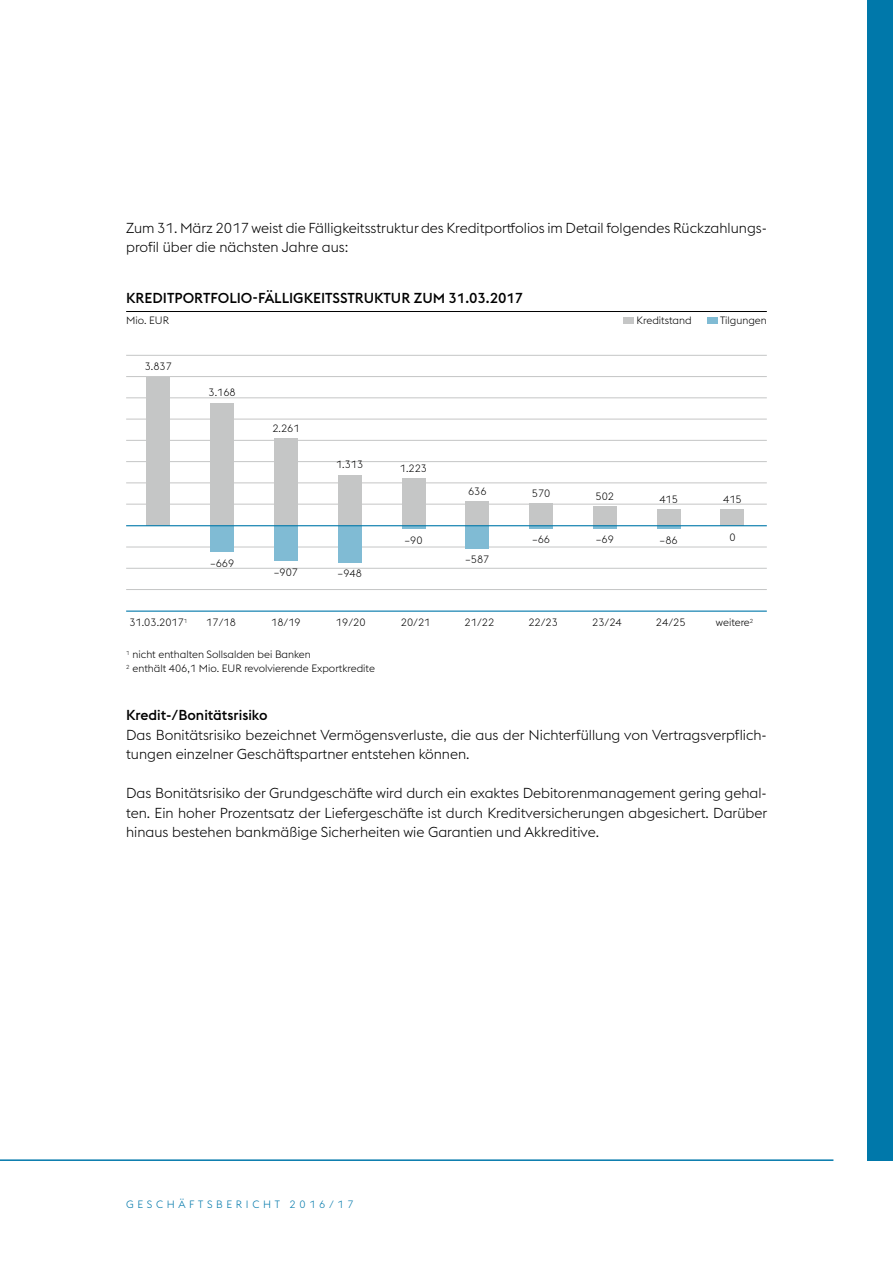
<style>
.page{position:relative;width:893px;height:1263px;background:#fff}
.page>*{position:absolute;margin:0;border:0;box-sizing:border-box;transform-origin:0 0}
.t1{font:300 14.25px/19.5px "voestalpine";color:#000}
.t2{font:500 14.25px "voestalpine";color:#000}
.t3{font:300 10.5px/13.5px "voestalpine";color:#000}
.t4{font:300 10.5px "voestalpine";letter-spacing:.35em;color:#0078aa}
</style>
<div class="page">
<div style="left:867px;top:0;width:26px;height:1161px;background:#0078aa"></div>
<hr style="left:0;top:1159px;width:833px;height:2px;background:#0078aa">
<hr style="left:126px;top:547px;width:641px;height:1px;background:#c5c6c6">
<hr style="left:126px;top:568px;width:641px;height:1px;background:#c5c6c6">
<hr style="left:126px;top:589px;width:641px;height:1px;background:#c5c6c6">
<hr style="left:126px;top:504px;width:641px;height:1px;background:#c5c6c6">
<hr style="left:126px;top:483px;width:641px;height:1px;background:#c5c6c6">
<hr style="left:126px;top:461px;width:641px;height:1px;background:#c5c6c6">
<hr style="left:126px;top:440px;width:641px;height:1px;background:#c5c6c6">
<hr style="left:126px;top:419px;width:641px;height:1px;background:#c5c6c6">
<hr style="left:126px;top:398px;width:641px;height:1px;background:#c5c6c6">
<hr style="left:126px;top:376px;width:641px;height:1px;background:#c5c6c6">
<hr style="left:126px;top:355px;width:641px;height:1px;background:#c5c6c6">
<div style="left:210px;top:526px;width:24px;height:26px;background:#80bbd4"></div>
<div style="left:274px;top:526px;width:24px;height:35px;background:#80bbd4"></div>
<div style="left:338px;top:526px;width:23px;height:36px;background:#80bbd4"></div>
<hr style="left:402px;top:526px;width:23px;height:3px;background:#80bbd4">
<div style="left:466px;top:526px;width:23px;height:22px;background:#80bbd4"></div>
<hr style="left:529px;top:526px;width:24px;height:2px;background:#80bbd4">
<hr style="left:593px;top:526px;width:24px;height:2px;background:#80bbd4">
<hr style="left:657px;top:526px;width:23px;height:3px;background:#80bbd4">
<hr style="left:126px;top:311px;width:641px;height:1px;background:#000">
<div style="left:623px;top:317px;width:11px;height:7px;background:#c5c6c6"></div>
<div style="left:707px;top:317px;width:11px;height:7px;background:#80bbd4"></div>
<div style="left:274px;top:438px;width:24px;height:88px;background:#c5c6c6"></div>
<div style="left:338px;top:475px;width:23px;height:51px;background:#c5c6c6"></div>
<div style="left:402px;top:478px;width:23px;height:48px;background:#c5c6c6"></div>
<div style="left:466px;top:501px;width:23px;height:25px;background:#c5c6c6"></div>
<div style="left:529px;top:504px;width:24px;height:22px;background:#c5c6c6"></div>
<div style="left:593px;top:506px;width:24px;height:20px;background:#c5c6c6"></div>
<div style="left:657px;top:510px;width:23px;height:16px;background:#c5c6c6"></div>
<div style="left:721px;top:510px;width:23px;height:16px;background:#c5c6c6"></div>
<div style="left:147px;top:377px;width:23px;height:149px;background:#c5c6c6"></div>
<div style="left:210px;top:403px;width:24px;height:123px;background:#c5c6c6"></div>
<hr style="left:126px;top:525px;width:641px;height:1px;background:#0078aa">
<hr style="left:126px;top:610px;width:641px;height:2px;background:#0078aa">
<p class="t1" style="left:126px;top:218px;width:642px">Zum 31. März 2017 weist die Fälligkeitsstruktur des Kreditportfolios im Detail folgendes Rückzahlungs&shy;profil über die nächsten Jahre aus:</p>
<p class="t2" style="left:126px;top:289px;width:399px">KREDITPORTFOLIO-FÄLLIGKEITSSTRUKTUR ZUM 31.03.2017</p>
<p class="t3" style="left:126px;top:313px;width:44px">Mio. EUR</p>
<p class="t3" style="left:637px;top:313px;width:56px">Kreditstand</p>
<p class="t3" style="left:720px;top:313px;width:48px">Tilgungen</p>
<p class="t3" style="left:145px;top:360px;width:29px">3.837</p>
<p class="t3" style="left:209px;top:386px;width:29px">3.168</p>
<p class="t3" style="left:210px;top:556px;width:26px">–669</p>
<p class="t3" style="left:129px;top:616px;width:59px">31.03.2017<sup>1</sup></p>
<p class="t3" style="left:206px;top:616px;width:31px">17/18</p>
<p class="t3" style="left:272px;top:421px;width:29px">2.261</p>
<p class="t3" style="left:274px;top:565px;width:26px">–907</p>
<p class="t3" style="left:336px;top:458px;width:29px">1.313</p>
<p class="t3" style="left:338px;top:567px;width:26px">–948</p>
<p class="t3" style="left:400px;top:461px;width:29px">1.223</p>
<p class="t3" style="left:404px;top:534px;width:20px">–90</p>
<p class="t3" style="left:468px;top:484px;width:20px">636</p>
<p class="t3" style="left:465px;top:553px;width:26px">–587</p>
<p class="t3" style="left:532px;top:487px;width:20px">570</p>
<p class="t3" style="left:532px;top:533px;width:20px">–66</p>
<p class="t3" style="left:596px;top:489px;width:20px">502</p>
<p class="t3" style="left:596px;top:533px;width:20px">–69</p>
<p class="t3" style="left:659px;top:493px;width:20px">415</p>
<p class="t3" style="left:660px;top:533px;width:20px">–86</p>
<p class="t3" style="left:723px;top:493px;width:20px">415</p>
<p class="t3" style="left:729px;top:530px;width:8px">0</p>
<p class="t3" style="left:271px;top:616px;width:31px">18/19</p>
<p class="t3" style="left:336px;top:616px;width:31px">19/20</p>
<p class="t3" style="left:401px;top:616px;width:31px">20/21</p>
<p class="t3" style="left:465px;top:616px;width:31px">21/22</p>
<p class="t3" style="left:528px;top:616px;width:31px">22/23</p>
<p class="t3" style="left:592px;top:616px;width:31px">23/24</p>
<p class="t3" style="left:656px;top:616px;width:31px">24/25</p>
<p class="t3" style="left:716px;top:616px;width:39px">weitere<sup>2</sup></p>
<p class="t3" style="left:126px;top:648px;width:250px"><sup>1</sup> nicht enthalten Sollsalden bei Banken<br><sup>2</sup> enthält 406,1 Mio. EUR revolvierende Exportkredite</p>
<p class="t2" style="left:126px;top:706px;width:143px">Kredit-/Bonitätsrisiko</p>
<p class="t1" style="left:126px;top:725px;width:642px">Das Bonitätsrisiko bezeichnet Vermögensverluste, die aus der Nichterfüllung von Vertragsverpflich&shy;tungen einzelner Geschäftspartner entstehen können.</p>
<p class="t1" style="left:126px;top:783px;width:643px;text-align:justify">Das Bonitätsrisiko der Grundgeschäfte wird durch ein exaktes Debitorenmanagement gering gehal&shy;ten. Ein hoher Prozentsatz der Liefergeschäfte ist durch Kreditversicherungen abgesichert. Darüber hinaus bestehen bankmäßige Sicherheiten wie Garantien und Akkreditive.</p>
<p class="t4" style="left:126px;top:1198px;width:229px">GESCHÄFTSBERICHT 2016/17</p>
</div>
